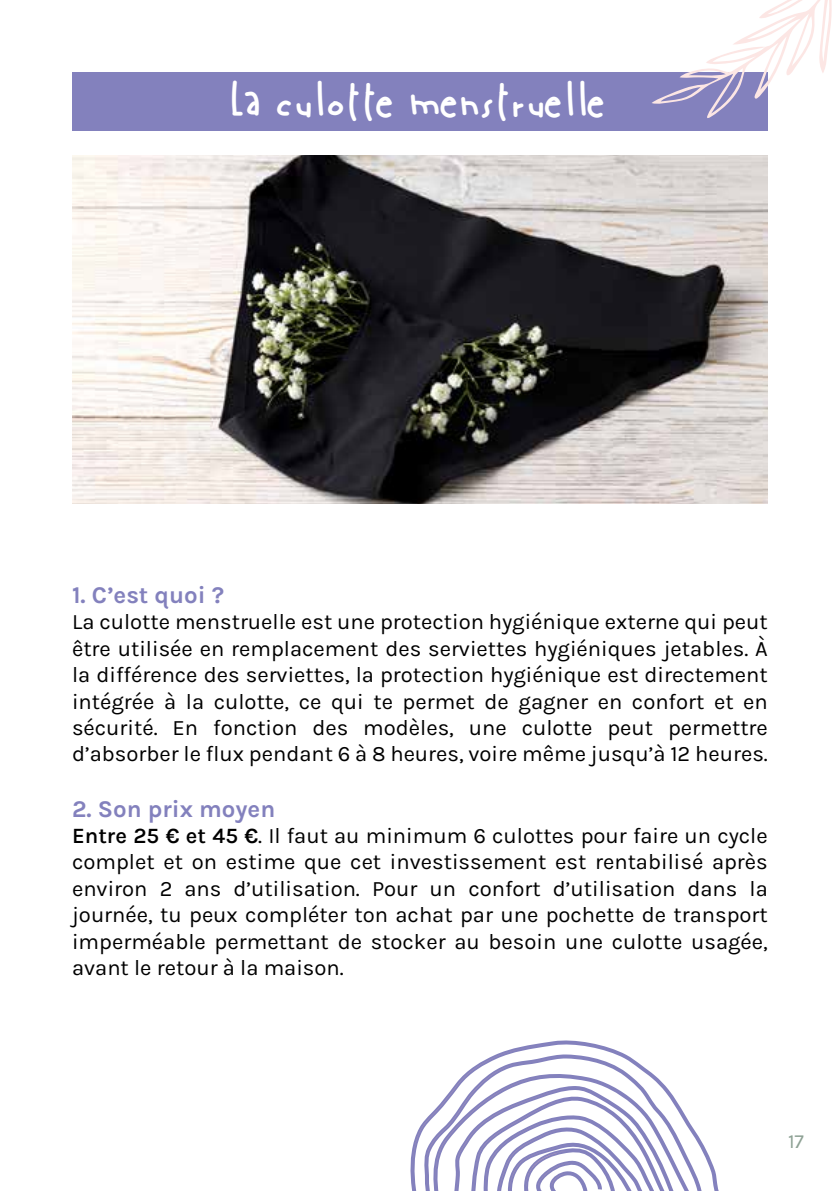
<style>
.page{position:relative;width:840px;height:1191px;background:#fff}
.page>*{position:absolute;margin:0;border:0;box-sizing:border-box;transform-origin:0 0}
.t1{font:48px "A Mano Boldensada";color:#fff}
.t2{font:700 24px "Karla";color:#8381bd}
.t3{font:22px/26.4px "Karla";color:#000;text-align:justify}
.t4{font:20px "Karla";color:#8da194}
.s1{font-weight:600}
</style>
<div class="page">
<div style="left:72px;top:72px;width:695px;height:58px;background:#8381bd"></div>
<img style="left:72px;top:156px;width:695px;height:347px">
<svg style="left:410px;top:1040px;width:309px;height:151px"></svg>
<svg style="left:422px;top:1053px;width:286px;height:138px"></svg>
<svg style="left:652px;top:0;width:180px;height:121px"></svg>
<h1 class="t1" style="left:233px;top:69px;width:375px">La culotte menstruelle</h1>
<p class="t2" style="left:72px;top:579px;width:153px">1. C’est quoi ?</p>
<p class="t3" style="left:72px;top:608px;width:697px">La culotte menstruelle est une protection hygiénique externe qui peut être utilisée en remplacement des serviettes hygiéniques jetables. À la différence des serviettes, la protection hygiénique est directement intégrée à la culotte, ce qui te permet de gagner en confort et en sécurité. En fonction des modèles, une culotte peut permettre d’absorber le flux pendant 6 à 8 heures, voire même jusqu’à 12 heures.</p>
<p class="t2" style="left:72px;top:793px;width:205px">2. Son prix moyen</p>
<p class="t3" style="left:72px;top:821px;width:696px"><span class="s1">Entre 25 € et 45 €</span>. Il faut au minimum 6 culottes pour faire un cycle complet et on estime que cet investissement est rentabilisé après environ 2 ans d’utilisation. Pour un confort d’utilisation dans la journée, tu peux compléter ton achat par une pochette de transport imperméable permettant de stocker au besoin une culotte usagée, avant le retour à la maison.</p>
<p class="t4" style="left:787px;top:1128px;width:17px">17</p>
</div>
